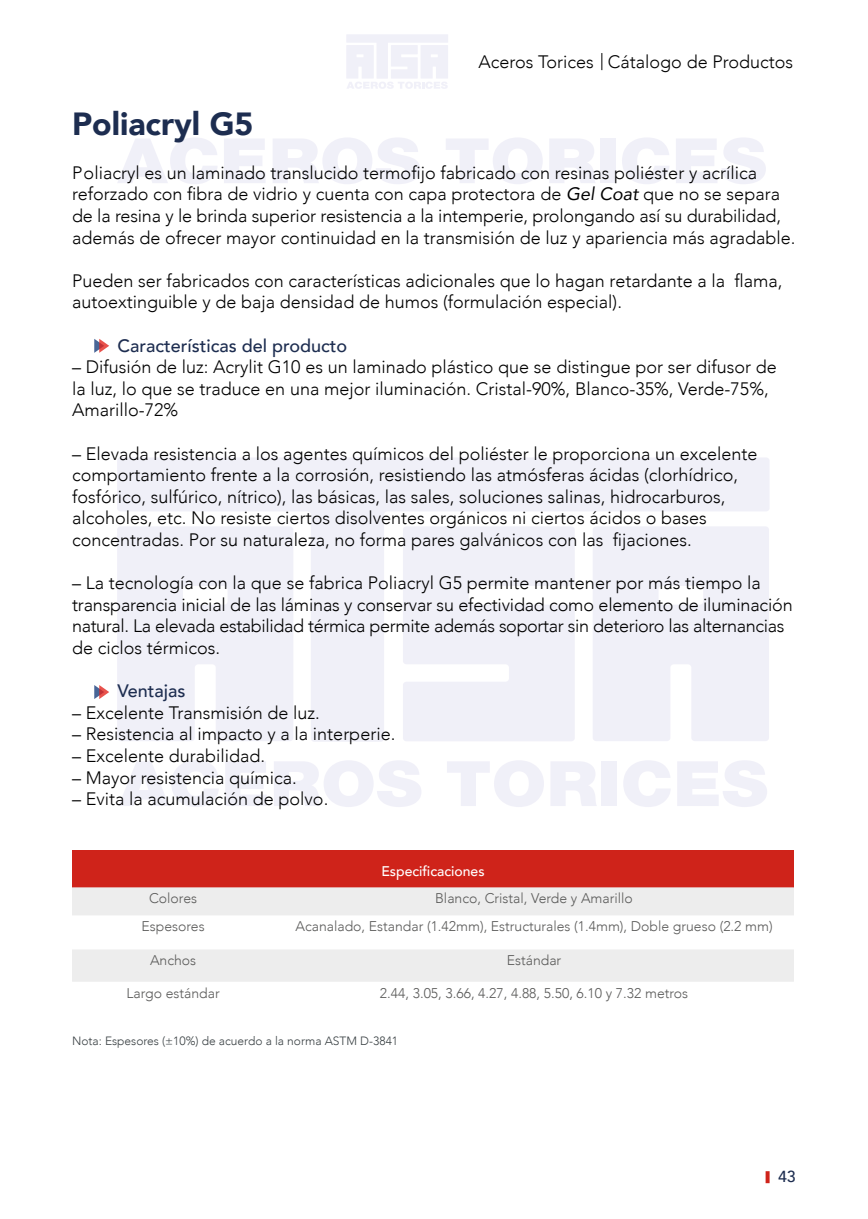
<style>
.page{position:relative;width:868px;height:1219px;background:#fff}
.page>*{position:absolute;margin:0;border:0;box-sizing:border-box;transform-origin:0 0}
.t1{font:900 32px "Avenir";color:#1d2d50}
.t2{font:300 18px/21.6px "Avenir";color:#000}
.t3{font:500 18px "Avenir";color:#1d2d50}
.t4{font:500 16px "Avenir";color:#1d2d50}
.t5{font:300 14px "Avenir";color:#5b5b5a}
.t6{font:500 14px "Avenir";color:#fff}
.t7{font:300 12px "Avenir";color:#394043}
.s1{font-weight:400;font-style:italic}
</style>
<div class="page">
<svg style="left:601px;top:53px;width:1px;height:17px"></svg>
<svg style="left:765px;top:1171px;width:4px;height:12px"></svg>
<svg style="left:346px;top:34px;width:102px;height:55px"></svg>
<svg style="left:118px;top:138px;width:99px;height:46px"></svg>
<svg style="left:224px;top:139px;width:41px;height:44px"></svg>
<svg style="left:273px;top:138px;width:147px;height:46px"></svg>
<svg style="left:446px;top:138px;width:96px;height:46px"></svg>
<svg style="left:549px;top:139px;width:46px;height:44px"></svg>
<div style="left:600px;top:138px;width:15px;height:45px;background:#f0f0f8"></div>
<svg style="left:622px;top:138px;width:47px;height:46px"></svg>
<svg style="left:676px;top:138px;width:89px;height:46px"></svg>
<svg style="left:119px;top:760px;width:100px;height:47px"></svg>
<svg style="left:225px;top:761px;width:42px;height:45px"></svg>
<svg style="left:274px;top:760px;width:147px;height:47px"></svg>
<svg style="left:447px;top:760px;width:97px;height:47px"></svg>
<svg style="left:551px;top:761px;width:46px;height:45px"></svg>
<div style="left:601px;top:761px;width:15px;height:45px;background:#f0f0f8"></div>
<svg style="left:623px;top:760px;width:47px;height:47px"></svg>
<svg style="left:677px;top:760px;width:90px;height:47px"></svg>
<svg style="left:117px;top:458px;width:652px;height:284px;fill:#f0f0f8"></svg>
<svg style="left:592px;top:526px;width:176px;height:215px"></svg>
<svg style="left:403px;top:526px;width:171px;height:215px"></svg>
<div style="left:117px;top:526px;width:176px;height:215px;background:#f0f0f8"></div>
<svg style="left:94px;top:339px;width:15px;height:14px"></svg>
<svg style="left:94px;top:685px;width:15px;height:14px"></svg>
<div style="left:72px;top:850px;width:721px;height:37px;background:#cf231a"></div>
<svg style="left:72px;top:887px;width:721px;height:95px;fill:#ededed"></svg>
<h1 class="t1" style="left:72px;top:97px;width:183px">Poliacryl G5</h1>
<p class="t2" style="left:478px;top:51px;width:316px">Aceros Torices Cátalogo de Productos</p>
<p class="t2" style="left:72px;top:162px;width:725px">Poliacryl es un laminado translucido termofijo fabricado con resinas poliéster y acrílica reforzado con fibra de vidrio y cuenta con capa protectora de <span class="s1">Gel Coat</span> que no se separa de la resina y le brinda superior resistencia a la intemperie, prolongando así su durabilidad, además de ofrecer mayor continuidad en la transmisión de luz y apariencia más agradable.</p>
<p class="t2" style="left:72px;top:270px;width:712px">Pueden ser fabricados con características adicionales que lo hagan retardante a la flama, autoextinguible y de baja densidad de humos (formulación especial).</p>
<p class="t3" style="left:117px;top:330px;width:231px">Características del producto</p>
<p class="t2" style="left:72px;top:356px;width:706px">– Difusión de luz: Acrylit G10 es un laminado plástico que se distingue por ser difusor de la luz, lo que se traduce en una mejor iluminación. Cristal-90%, Blanco-35%, Verde-75%,<br>Amarillo-72%</p>
<p class="t2" style="left:72px;top:443px;width:686px">– Elevada resistencia a los agentes químicos del poliéster le proporciona un excelente comportamiento frente a la corrosión, resistiendo las atmósferas ácidas (clorhídrico, fosfórico, sulfúrico, nítrico), las básicas, las sales, soluciones salinas, hidrocarburos, alcoholes, etc. No resiste ciertos disolventes orgánicos ni ciertos ácidos o bases concentradas. Por su naturaleza, no forma pares galvánicos con las fijaciones.</p>
<p class="t2" style="left:72px;top:572px;width:722px">– La tecnología con la que se fabrica Poliacryl G5 permite mantener por más tiempo la transparencia inicial de las láminas y conservar su efectividad como elemento de iluminación natural. La elevada estabilidad térmica permite además soportar sin deterioro las alternancias de ciclos térmicos.</p>
<p class="t3" style="left:117px;top:675px;width:70px">Ventajas</p>
<p class="t2" style="left:72px;top:702px;width:249px">– Excelente Transmisión de luz.</p>
<p class="t2" style="left:72px;top:723px;width:325px">– Resistencia al impacto y a la interperie.</p>
<p class="t2" style="left:72px;top:745px;width:195px">– Excelente durabilidad.</p>
<p class="t2" style="left:72px;top:767px;width:226px">– Mayor resistencia química.</p>
<p class="t2" style="left:72px;top:788px;width:258px">– Evita la acumulación de polvo.</p>
<p class="t6" style="left:381px;top:859px;width:105px">Especificaciones</p>
<p class="t5" style="left:149px;top:890px;width:50px">Colores</p>
<p class="t5" style="left:435px;top:890px;width:199px">Blanco, Cristal, Verde y Amarillo</p>
<p class="t5" style="left:141px;top:918px;width:65px">Espesores</p>
<p class="t5" style="left:295px;top:918px;width:478px">Acanalado, Estandar (1.42mm), Estructurales (1.4mm), Doble grueso (2.2 mm)</p>
<p class="t5" style="left:150px;top:952px;width:48px">Anchos</p>
<p class="t5" style="left:506px;top:952px;width:56px">Estándar</p>
<p class="t5" style="left:126px;top:985px;width:95px">Largo estándar</p>
<p class="t5" style="left:380px;top:985px;width:309px">2.44, 3.05, 3.66, 4.27, 4.88, 5.50, 6.10 y 7.32 metros</p>
<p class="t7" style="left:72px;top:1033px;width:327px">Nota: Espesores (±10%) de acuerdo a la norma ASTM D-3841</p>
<p class="t4" style="left:777px;top:1162px;width:19px">43</p>
</div>
